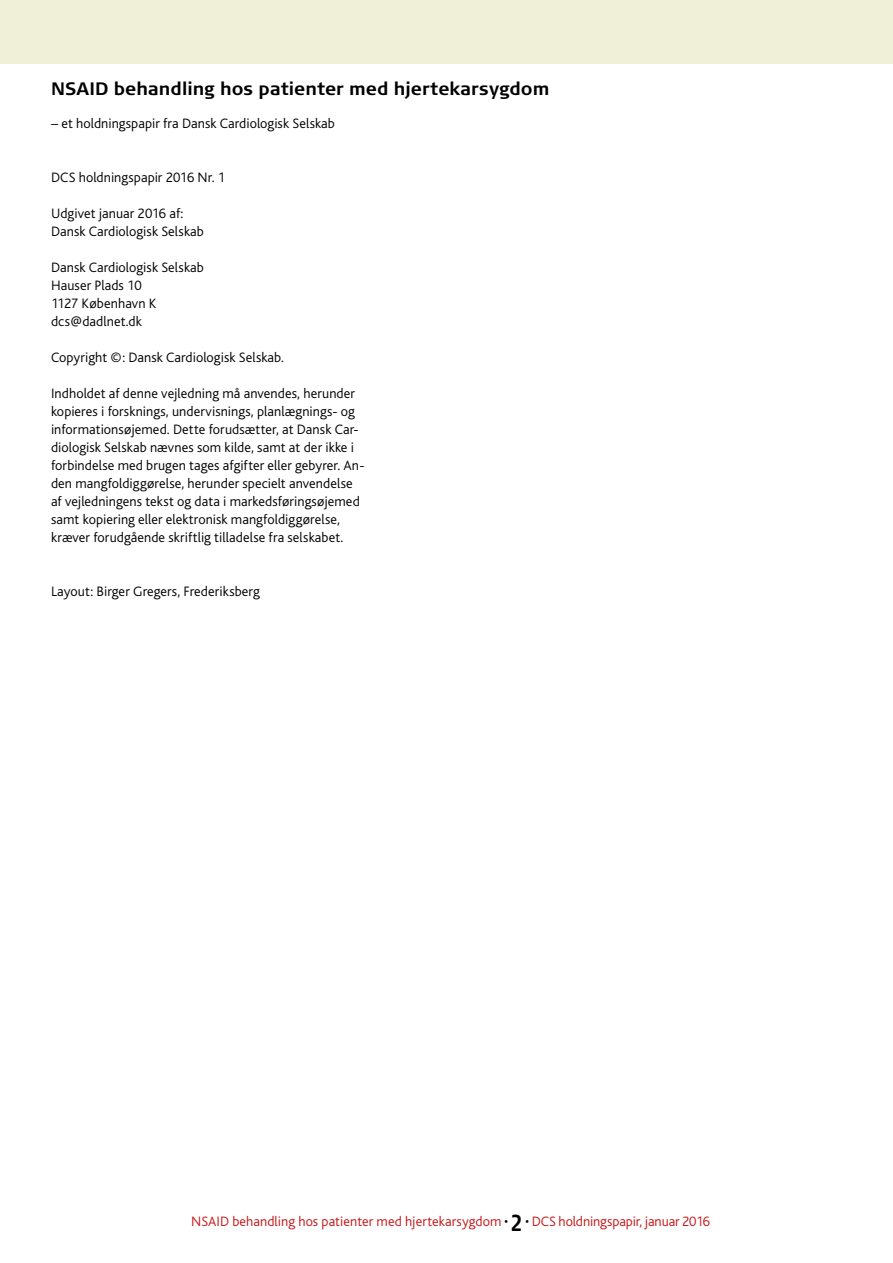
<style>
.page{position:relative;width:893px;height:1263px;background:#fff}
.page>*{position:absolute;margin:0;border:0;box-sizing:border-box;transform-origin:0 0}
.t1{font:700 18px "Signa Normal";color:#000}
.t2{font:300 14.25px/18px "Bliss";letter-spacing:.005em;color:#000}
.t3{font:300 14.25px "Bliss";color:#c51718}
.s1{color:#000}
.s2{font-family:"Signa Column";font-weight:700;font-size:23.1px;color:#000}
</style>
<div class="page">
<div style="left:0;top:0;width:893px;height:63px;background:#f0f0d8"></div>
<p class="t1" style="left:51px;top:78px;width:500px">NSAID behandling hos patienter med hjertekarsygdom</p>
<p class="t2" style="left:51px;top:115px;width:285px">– et holdningspapir fra Dansk Cardiologisk Selskab</p>
<p class="t2" style="left:51px;top:169px;width:176px">DCS holdningspapir 2016 Nr. 1</p>
<p class="t2" style="left:51px;top:205px;width:154px">Udgivet januar 2016 af:<br>Dansk Cardiologisk Selskab</p>
<p class="t2" style="left:51px;top:259px;width:154px">Dansk Cardiologisk Selskab<br>Hauser Plads 10<br>1127 København K dcs@dadlnet.dk</p>
<p class="t2" style="left:51px;top:349px;width:234px">Copyright ©: Dansk Cardiologisk Selskab.</p>
<p class="t2" style="left:51px;top:385px;width:315px">Indholdet af denne vejledning må anvendes, herunder kopieres i forsknings, undervisnings, planlægnings- og informationsøjemed. Dette forudsætter, at Dansk Car&shy;diologisk Selskab nævnes som kilde, samt at der ikke i forbindelse med brugen tages afgifter eller gebyrer. An&shy;den mangfoldiggørelse, herunder specielt anvendelse af vejledningens tekst og data i markedsføringsøjemed samt kopiering eller elektronisk mangfoldiggørelse, kræver forudgående skriftlig tilladelse fra selskabet.</p>
<p class="t2" style="left:51px;top:583px;width:210px">Layout: Birger Gregers, Frederiksberg</p>
<p class="t3" style="left:191px;top:1214px;width:521px">NSAID behandling hos patienter med hjertekarsygdom <span class="s1">•</span> <span class="s2">2</span> <span class="s1">•</span> DCS holdningspapir, januar 2016</p>
</div>
